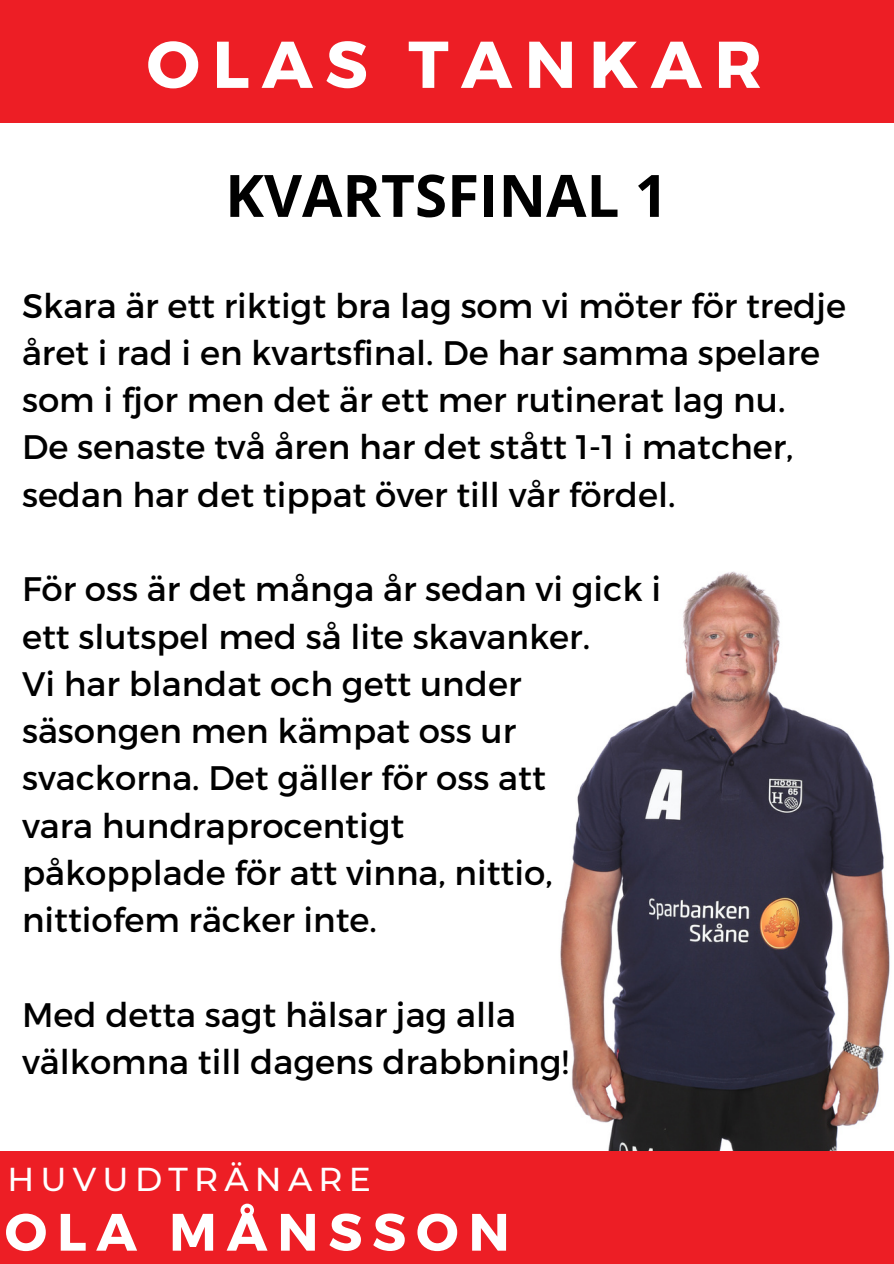
<style>
.page{position:relative;width:894px;height:1264px;background:#fff}
.page>*{position:absolute;margin:0;border:0;box-sizing:border-box;transform-origin:0 0}
.t1{font:700 66px "Montserrat";letter-spacing:.19em;color:#fff}
.t2{font:700 58.5px "Open Sans";color:#000}
.t3{font:700 52.5px "Montserrat";letter-spacing:.19em;color:#fff}
.t4{font:34.05px/47.2px "Montserrat";color:#000}
.t5{font:500 33px "Montserrat";letter-spacing:.19em;color:#fff}
</style>
<div class="page">
<img style="left:560px;top:571px;width:330px;height:580px">
<div style="left:0;top:1151px;width:893px;height:112px;background:#ed1e25"></div>
<div style="left:0;top:0;width:893px;height:122px;background:#ed1e25"></div>
<h2 class="t1" style="left:147px;top:21px;width:616px">OLAS TANKAR</h2>
<p class="t2" style="left:225px;top:154px;width:444px">KVARTSFINAL 1</p>
<p class="t4" style="left:22px;top:280px;width:825px">Skara är ett riktigt bra lag som vi möter för tredje året i rad i en kvartsfinal. De har samma spelare som i fjor men det är ett mer rutinerat lag nu.</p>
<p class="t4" style="left:22px;top:422px;width:772px">De senaste två åren har det stått 1-1 i matcher, sedan har det tippat över till vår fördel.</p>
<p class="t4" style="left:22px;top:564px;width:640px">För oss är det många år sedan vi gick i</p>
<p class="t4" style="left:22px;top:611px;width:569px">ett slutspel med så lite skavanker.</p>
<p class="t4" style="left:22px;top:658px;width:500px">Vi har blandat och gett under</p>
<p class="t4" style="left:22px;top:705px;width:495px">säsongen men kämpat oss ur</p>
<p class="t4" style="left:22px;top:753px;width:525px">svackorna. Det gäller för oss att</p>
<p class="t4" style="left:22px;top:800px;width:383px">vara hundraprocentigt</p>
<p class="t4" style="left:22px;top:847px;width:532px">påkopplade för att vinna, nittio,</p>
<p class="t4" style="left:22px;top:894px;width:356px">nittiofem räcker inte.</p>
<p class="t4" style="left:22px;top:989px;width:495px">Med detta sagt hälsar jag alla</p>
<p class="t4" style="left:22px;top:1036px;width:548px">välkomna till dagens drabbning!</p>
<p class="t5" style="left:7px;top:1158px;width:365px">HUVUDTRÄNARE</p>
<h1 class="t3" style="left:5px;top:1197px;width:506px">OLA MÅNSSON</h1>
</div>
